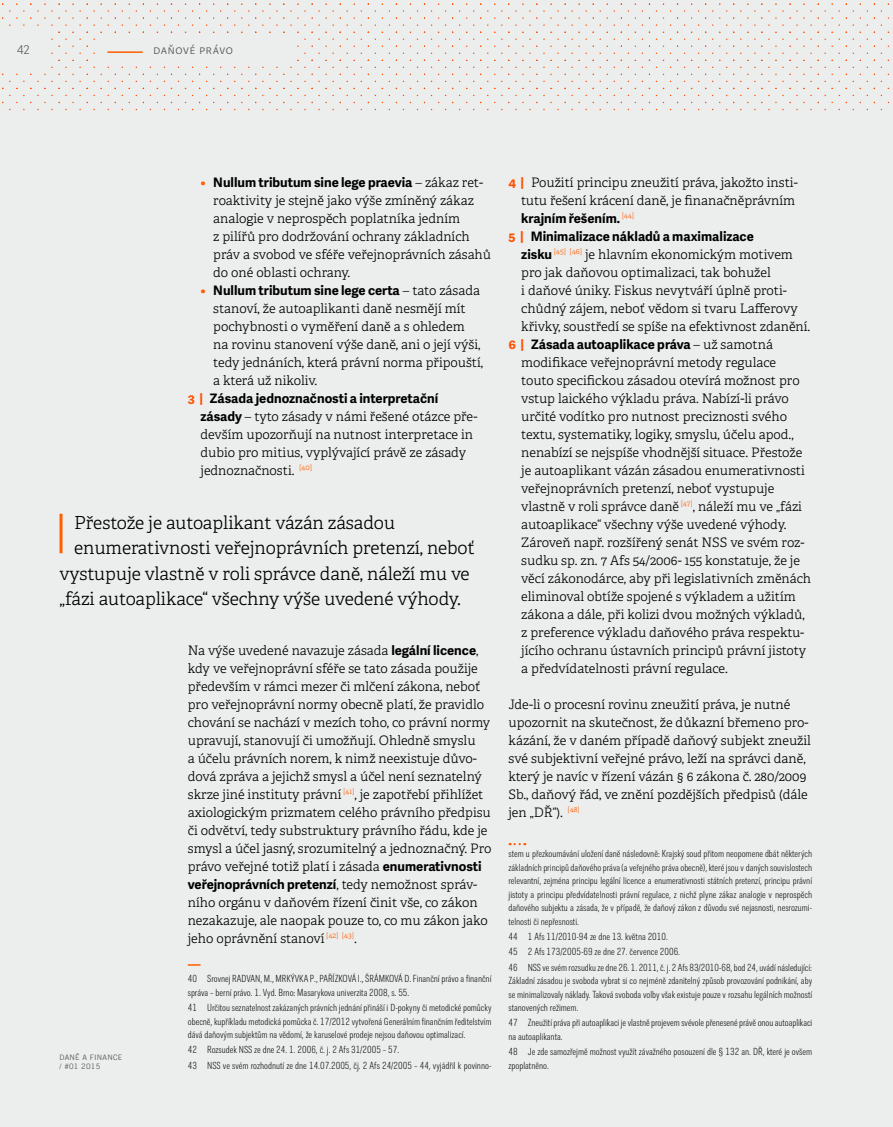
<style>
.page{position:relative;width:893px;height:1127px;background:#eceded}
.page>*{position:absolute;margin:0;border:0;box-sizing:border-box;transform-origin:0 0}
.t1{font:300 18px "Adelle";letter-spacing:-.005em;color:#000}
.t2{font:300 13.05px/18px "Adelle";color:#000}
.t3{font:700 13.05px/18px "Adelle Sans";color:#000}
.t4{font:300 12px "Adelle Sans";letter-spacing:.06em;color:#58585a}
.t5{font:100 10.2px/13.5px "Trilon Cond";color:#000}
.t6{font:7.5px/9px "Trade Gothic LT Com";letter-spacing:.03em;color:#58585a}
.s1{font-family:"Adelle";color:#ff5f00}
.s2{font-family:"Adelle";font-weight:300}
.s3{color:#ff5000}
.s4{font-family:"Adelle Sans";font-weight:700}
.s5{font-family:"Adelle Sans";font-weight:700;color:#ff5000}
</style>
<div class="page">
<svg style="left:188px;top:964px;width:13px;height:2px"></svg>
<svg style="left:510px;top:843px;width:15px;height:2px"></svg>
<svg style="left:754px;top:3px;width:86px;height:37px"></svg>
<svg style="left:733px;top:3px;width:8px;height:37px"></svg>
<svg style="left:705px;top:3px;width:8px;height:37px"></svg>
<svg style="left:677px;top:3px;width:8px;height:37px"></svg>
<svg style="left:592px;top:3px;width:9px;height:37px"></svg>
<svg style="left:501px;top:3px;width:86px;height:37px"></svg>
<svg style="left:480px;top:3px;width:8px;height:37px"></svg>
<svg style="left:452px;top:3px;width:8px;height:37px"></svg>
<svg style="left:255px;top:3px;width:93px;height:37px"></svg>
<svg style="left:227px;top:3px;width:8px;height:30px"></svg>
<svg style="left:199px;top:3px;width:8px;height:30px"></svg>
<svg style="left:2px;top:3px;width:93px;height:37px"></svg>
<hr style="left:60px;top:514px;width:3px;height:39px;background:#ff5f00">
<div style="left:0;top:27px;width:51px;height:45px;background:#eceded"></div>
<div style="left:100px;top:37px;width:192px;height:29px;background:#eceded"></div>
<hr style="left:107px;top:51px;width:36px;height:2px;background:#ff5f00">
<p class="t4" style="left:17px;top:41px;width:14px">42</p>
<p class="t4" style="left:153px;top:41px;width:81px">daňové právo</p>
<p class="t3" style="left:201px;top:172px;width:284px"><span class="s1">•</span> Nullum tributum sine lege praevia <span class="s2">– zákaz ret-</span></p>
<p class="t2" style="left:213px;top:191px;width:279px">roaktivity je stejně jako výše zmíněný zákaz analogie v neprospěch poplatníka jedním<br>z pilířů pro dodržování ochrany základních práv a svobod ve sféře veřejnoprávních zásahů do oné oblasti ochrany.</p>
<p class="t3" style="left:201px;top:280px;width:281px"><span class="s1">•</span> Nullum tributum sine lege certa <span class="s2">– tato zásada</span></p>
<p class="t2" style="left:213px;top:299px;width:271px">stanoví, že autoaplikanti daně nesmějí mít pochybnosti o vyměření daně a s ohledem na rovinu stanovení výše daně, ani o její výši, tedy jednáních, která právní norma připouští, a která už nikoliv.</p>
<p class="t3" style="left:188px;top:388px;width:252px"><span class="s3">3 |</span> Zásada jednoznačnosti a interpretační</p>
<p class="t2" style="left:201px;top:407px;width:279px"><span class="s4">zásady</span> – tyto zásady v námi řešené otázce pře&shy;devším upozorňují na nutnost interpretace in dubio pro mitius, vyplývající právě ze zásady jednoznačnosti. <sup>[40]</sup></p>
<h1 class="t1" style="left:74px;top:511px;width:322px">Přestože je autoaplikant vázán zásadou</h1>
<h1 class="t1" style="left:74px;top:537px;width:402px">enumerativnosti veřejnoprávních pretenzí, neboť</h1>
<h1 class="t1" style="left:60px;top:562px;width:412px">vystupuje vlastně v roli správce daně, náleží mu ve</h1>
<h1 class="t1" style="left:60px;top:588px;width:403px">„fázi autoaplikace“ všechny výše uvedené výhody.</h1>
<p class="t6" style="left:60px;top:1052px;width:64px">DANĚ A FINANCE / #01 2015</p>
<p class="t2" style="left:188px;top:641px;width:305px">Na výše uvedené navazuje zásada <span class="s4">legální licence</span>, kdy ve veřejnoprávní sféře se tato zásada použije především v rámci mezer či mlčení zákona, neboť pro veřejnoprávní normy obecně platí, že pravidlo chování se nachází v mezích toho, co právní normy upravují, stanovují či umožňují. Ohledně smyslu<br>a účelu právních norem, k nimž neexistuje důvo&shy;dová zpráva a jejichž smysl a účel není seznatelný skrze jiné instituty právní <sup>[41]</sup>, je zapotřebí přihlížet axiologickým prizmatem celého právního předpisu či odvětví, tedy substruktury právního řádu, kde je smysl a účel jasný, srozumitelný a jednoznačný. Pro právo veřejné totiž platí i zásada <span class="s4">enumerativnosti</span></p>
<p class="t3" style="left:188px;top:874px;width:291px">veřejnoprávních pretenzí<span class="s2">, tedy nemožnost správ-</span></p>
<p class="t2" style="left:188px;top:893px;width:301px">ního orgánu v daňovém řízení činit vše, co zákon nezakazuje, ale naopak pouze to, co mu zákon jako jeho oprávnění stanoví <sup>[42]</sup> <sup>[43]</sup>.</p>
<p class="t5" style="left:188px;top:972px;width:305px">40 Srovnej RADVAN, M., MRKÝVKA P., PAŘÍZKOVÁ I., ŠRÁMKOVÁ D. Finanční právo a finanční správa – berní právo. 1. Vyd. Brno: Masarykova univerzita 2008, s. 55.</p>
<p class="t5" style="left:188px;top:1001px;width:305px;text-align:justify">41 Určitou seznatelnost zakázaných právních jednání přináší i D-pokyny či metodické pomůcky obecně, kupříkladu metodická pomůcka č. 17/2012 vytvořená Generálním finančním ředitelstvím dává daňovým subjektům na vědomí, že karuselové prodeje nejsou daňovou optimalizací.</p>
<p class="t5" style="left:188px;top:1042px;width:305px;line-height:15.3px">42 Rozsudek NSS ze dne 24. 1. 2006, č. j. 2 Afs 31/2005 – 57.<br>43 NSS ve svém rozhodnutí ze dne 14.07.2005, čj. 2 Afs 24/2005 – 44, vyjádřil k povinno-</p>
<p class="t2" style="left:508px;top:173px;width:291px;text-align:right"><span class="s5">4 |</span> Použití principu zneužití práva, jakožto insti&shy;tutu řešení krácení daně, je finanačněprávním</p>
<p class="t3" style="left:508px;top:208px;width:247px;text-indent:13px">krajním řešením. <sup>[44]<br></sup><span class="s3">5 |</span> Minimalizace nákladů a maximalizace</p>
<p class="t2" style="left:521px;top:245px;width:291px"><span class="s4">zisku</span> <sup>[45]</sup> <sup>[46]</sup> je hlavním ekonomickým motivem pro jak daňovou optimalizaci, tak bohužel<br>i daňové úniky. Fiskus nevytváří úplně proti&shy;chůdný zájem, neboť vědom si tvaru Lafferovy křivky, soustředí se spíše na efektivnost zdanění.</p>
<p class="t3" style="left:508px;top:334px;width:266px"><span class="s3">6 |</span> Zásada autoaplikace práva <span class="s2">– už samotná</span></p>
<p class="t2" style="left:521px;top:353px;width:291px">modifikace veřejnoprávní metody regulace touto specifickou zásadou otevírá možnost pro vstup laického výkladu práva. Nabízí-li právo určité vodítko pro nutnost preciznosti svého textu, systematiky, logiky, smyslu, účelu apod., nenabízí se nejspíše vhodnější situace. Přestože je autoaplikant vázán zásadou enumerativnosti veřejnoprávních pretenzí, neboť vystupuje vlastně v roli správce daně <sup>[47]</sup>, náleží mu ve „fázi autoaplikace“ všechny výše uvedené výhody.<br>Zároveň např. rozšířený senát NSS ve svém roz&shy;sudku sp. zn. 7 Afs 54/2006- 155 konstatuje, že je věcí zákonodárce, aby při legislativních změnách eliminoval obtíže spojené s výkladem a užitím zákona a dále, při kolizi dvou možných výkladů, z preference výkladu daňového práva respektu&shy;jícího ochranu ústavních principů právní jistoty a předvídatelnosti právní regulace.</p>
<p class="t2" style="left:508px;top:695px;width:304px">Jde-li o procesní rovinu zneužití práva, je nutné upozornit na skutečnost, že důkazní břemeno pro&shy;kázání, že v daném případě daňový subjekt zneužil své subjektivní veřejné právo, leží na správci daně, který je navíc v řízení vázán § 6 zákona č. 280/2009<br>Sb., daňový řád, ve znění pozdějších předpisů (dále jen „DŘ“). <sup>[48]</sup></p>
<p class="t5" style="left:508px;top:847px;width:305px;text-align:justify">stem u přezkoumávání uložení daně následovně: Krajský soud přitom neopomene dbát některých základních principů daňového práva (a veřejného práva obecně), které jsou v daných souvislostech relevantní, zejména principu legální licence a enumerativnosti státních pretenzí, principu právní jistoty a principu předvídatelnosti právní regulace, z nichž plyne zákaz analogie v neprospěch daňového subjektu a zásada, že v případě, že daňový zákon z důvodu své nejasnosti, nesrozumi&shy;telnosti či nepřesnosti.</p>
<p class="t5" style="left:508px;top:929px;width:305px;line-height:15.3px">44 1 Afs 11/2010-94 ze dne 13. května 2010.<br>45 2 Afs 173/2005-69 ze dne 27. července 2006.<br>46 NSS ve svém rozsudku ze dne 26. 1. 2011, č. j. 2 Afs 83/2010-68, bod 24, uvádí následující:</p>
<p class="t5" style="left:508px;top:974px;width:305px;text-align:justify">Základní zásadou je svoboda vybrat si co nejméně zdanitelný způsob provozování podnikání, aby se minimalizovaly náklady. Taková svoboda volby však existuje pouze v rozsahu legálních možností stanovených režimem.</p>
<p class="t5" style="left:508px;top:1016px;width:305px">47 Zneužití práva při autoaplikaci je vlastně projevem svévole přenesené právě onou autoaplikaci na autoaplikanta.</p>
<p class="t5" style="left:508px;top:1045px;width:305px">48 Je zde samozřejmě možnost využít závažného posouzení dle § 132 an. DŘ, které je ovšem zpoplatněno.</p>
</div>
